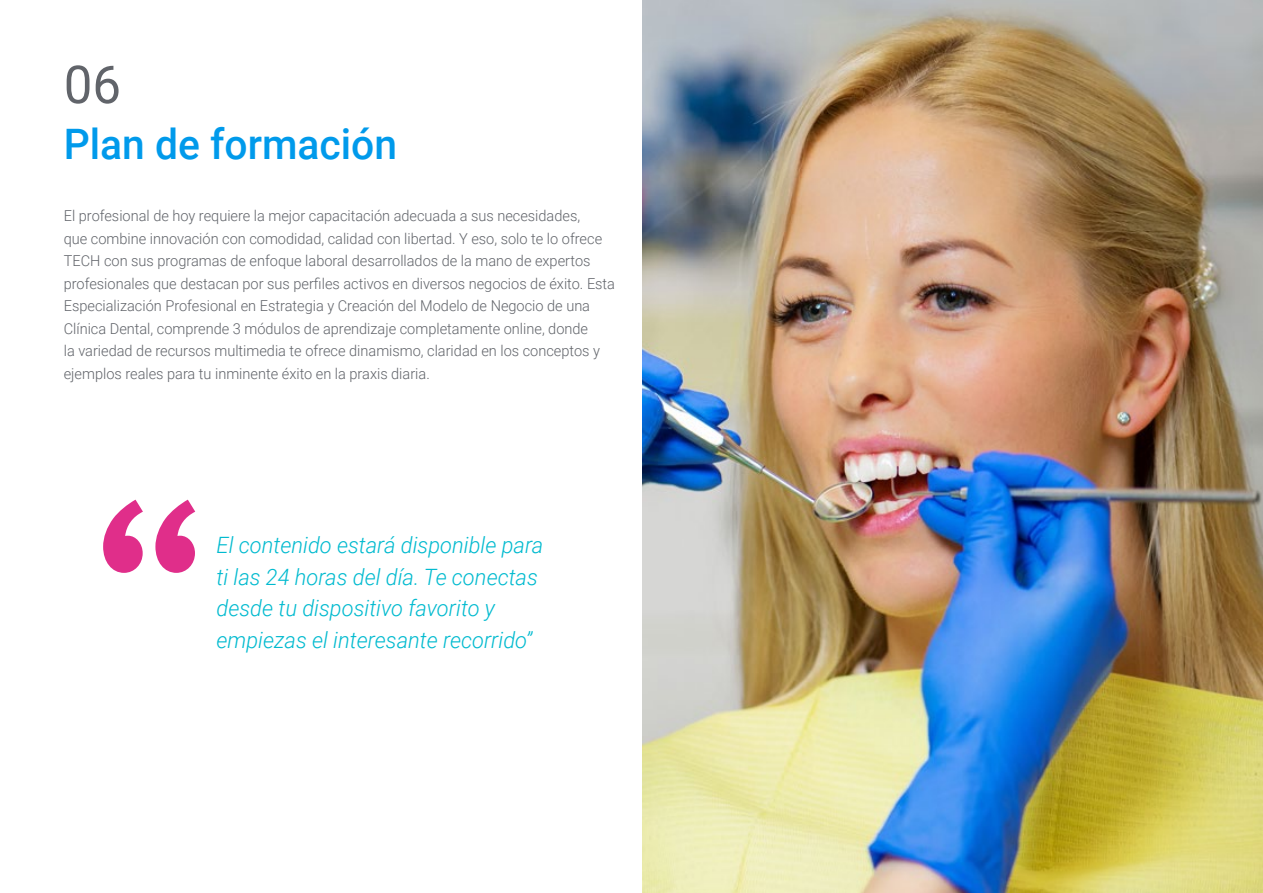
<style>
.page{position:relative;width:1263px;height:893px;background:#fff}
.page>*{position:absolute;margin:0;border:0;box-sizing:border-box;transform-origin:0 0}
.t1{font:52.5px "Roboto";color:#61646a}
.t2{font:500 42px "Roboto";color:#009aeb}
.t3{font:italic 300 22.5px/31.5px "Roboto";color:#00bacf}
.t4{font:300 15px/22.5px "Roboto";color:#61646a}
</style>
<div class="page">
<svg style="left:103px;top:500px;width:92px;height:73px"></svg>
<img style="left:642px;top:0;width:621px;height:893px">
<h1 class="t1" style="left:64px;top:48px;width:59px">06</h1>
<h2 class="t2" style="left:64px;top:115px;width:335px">Plan de formación</h2>
<p class="t4" style="left:64px;top:204px;width:553px">El profesional de hoy requiere la mejor capacitación adecuada a sus necesidades,<br>que combine innovación con comodidad, calidad con libertad. Y eso, solo te lo ofrece TECH con sus programas de enfoque laboral desarrollados de la mano de expertos profesionales que destacan por sus perfiles activos en diversos negocios de éxito. Esta Especialización Profesional en Estrategia y Creación del Modelo de Negocio de una Clínica Dental, comprende 3 módulos de aprendizaje completamente online, donde<br>la variedad de recursos multimedia te ofrece dinamismo, claridad en los conceptos y ejemplos reales para tu inminente éxito en la praxis diaria.</p>
<h3 class="t3" style="left:216px;top:529px;width:328px">El contenido estará disponible para ti las 24 horas del día. Te conectas desde tu dispositivo favorito y empiezas el interesante recorrido”</h3>
</div>
